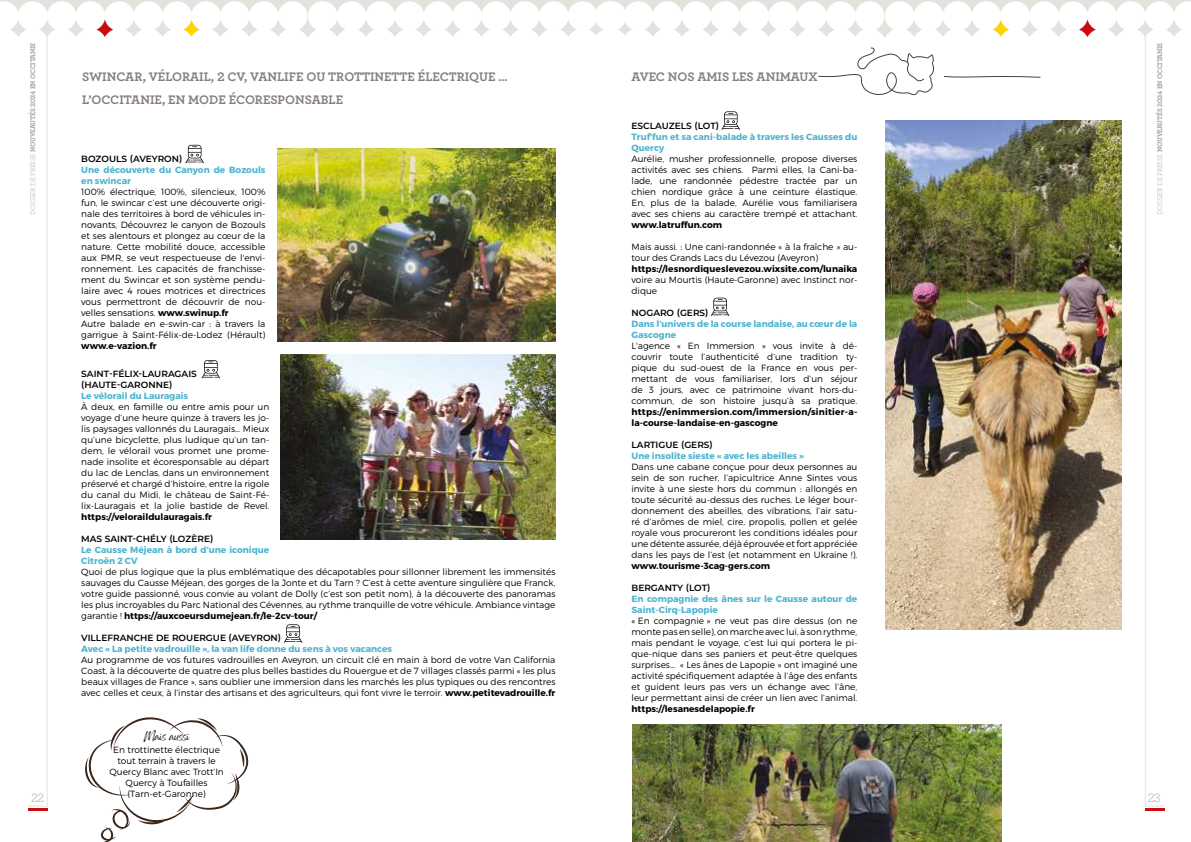
<style>
.page{position:relative;width:1191px;height:842px;background:#fff}
.page>*{position:absolute;margin:0;border:0;box-sizing:border-box;transform-origin:0 0}
.t1{font:700 13px/23px "Archer";color:#867e7a}
.t2{font:300 12.8px "Archer";color:#9d9d9c}
.t3{font:300 9px/11px "Montserrat";color:#000;text-align:justify}
.t4{font:700 9px/11px "Montserrat";color:#4cb3d0}
.t5{font:700 9px "Montserrat";color:#000}
.t6{font:600 9px/11px "Montserrat";color:#000}
.t7{font:700 9px/11px "Montserrat";letter-spacing:.02em;color:#000}
.t8{font:8px "Gellatio";color:#000}
.t9{font:700 7px "Archer";letter-spacing:-.025em;color:#9d9d9c}
.s1{font-weight:300}
.s2{font-weight:700}
</style>
<div class="page">
<hr style="left:1145px;top:808px;width:19px;height:3px;background:#c90c0f">
<hr style="left:28px;top:808px;width:19px;height:3px;background:#c90c0f">
<hr style="left:1145px;top:35px;width:1px;height:771px;background:#e4e2db">
<hr style="left:47px;top:35px;width:1px;height:771px;background:#e4e2db">
<svg style="left:1145px;top:806px;width:19px;height:1px"></svg>
<svg style="left:28px;top:806px;width:19px;height:1px"></svg>
<img style="left:278px;top:148px;width:277px;height:193px">
<img style="left:281px;top:354px;width:274px;height:186px">
<svg style="left:85px;top:717px;width:163px;height:125px"></svg>
<svg style="left:0;top:1px;width:1191px;height:94px"></svg>
<img style="left:632px;top:725px;width:369px;height:117px">
<img style="left:885px;top:121px;width:236px;height:508px">
<svg style="left:185px;top:145px;width:19px;height:18px"></svg>
<svg style="left:201px;top:360px;width:19px;height:18px"></svg>
<svg style="left:284px;top:624px;width:18px;height:19px"></svg>
<svg style="left:721px;top:111px;width:19px;height:19px"></svg>
<svg style="left:711px;top:298px;width:18px;height:18px"></svg>
<p class="t9" style="left:27px;top:215px;width:174px;rotate:-90deg"><span class="s1">DOSSIER DE PRESSE</span> NOUVEAUTÉS 2024 EN OCCITANIE</p>
<h1 class="t1" style="left:82px;top:65px;width:427px">SWINCAR, VÉLORAIL, 2 CV, VANLIFE OU TROTTINETTE ÉLECTRIQUE …<br>L’OCCITANIE, EN MODE ÉCORESPONSABLE</h1>
<p class="t6" style="left:81px;top:153px;width:103px">BOZOULS (AVEYRON)</p>
<p class="t4" style="left:81px;top:164px;width:186px">Une découverte du Canyon de Bozouls en swincar</p>
<p class="t3" style="left:81px;top:186px;width:186px;text-align:left">100% électrique, 100%, silencieux, 100% fun, le swincar c’est une découverte origi&shy;nale des territoires à bord de véhicules in&shy;novants, Découvrez le canyon de Bozouls et ses alentours et plongez au cœur de la nature. Cette mobilité douce, accessible aux PMR, se veut respectueuse de l'envi&shy;ronnement. Les capacités de franchisse&shy;ment du Swincar et son système pendu&shy;laire avec 4 roues motrices et directrices vous permettront de découvrir de nou&shy;velles sensations. <span class="s2">www.swinup.fr<br></span>Autre balade en e-swin-car : à travers la garrigue à Saint-Félix-de-Lodez (Hérault)</p>
<p class="t5" style="left:81px;top:340px;width:77px">www.e-vazion.fr</p>
<p class="t6" style="left:81px;top:368px;width:117px">SAINT-FÉLIX-LAURAGAIS (HAUTE-GARONNE)</p>
<p class="t4" style="left:81px;top:391px;width:108px">Le vélorail du Lauragais</p>
<p class="t3" style="left:81px;top:401px;width:190px">À deux, en famille ou entre amis pour un voyage d’une heure quinze à travers les jo&shy;lis paysages vallonnés du Lauragais… Mieux qu’une bicyclette, plus ludique qu’un tan&shy;dem, le vélorail vous promet une prome&shy;nade insolite et écoresponsable au départ du lac de Lenclas, dans un environnement préservé et chargé d’histoire, entre la rigole du canal du Midi, le château de Saint-Fé&shy;lix-Lauragais et la jolie bastide de Revel.</p>
<p class="t5" style="left:81px;top:511px;width:132px">https://veloraildulauragais.fr</p>
<p class="t6" style="left:81px;top:533px;width:134px">MAS SAINT-CHÉLY (LOZÈRE)</p>
<p class="t4" style="left:81px;top:545px;width:189px">Le Causse Méjean à bord d’une iconique<br>Citroën 2 CV</p>
<p class="t3" style="left:81px;top:566px;width:476px">Quoi de plus logique que la plus emblématique des décapotables pour sillonner librement les immensités sauvages du Causse Méjean, des gorges de la Jonte et du Tarn ? C’est à cette aventure singulière que Franck, votre guide passionné, vous convie au volant de Dolly (c’est son petit nom), à la découverte des panoramas les plus incroyables du Parc National des Cévennes, au rythme tranquille de votre véhicule. Ambiance vintage garantie ! <span class="s2">https://auxcoeursdumejean.fr/le-2cv-tour/</span></p>
<p class="t6" style="left:81px;top:632px;width:201px">VILLEFRANCHE DE ROUERGUE (AVEYRON)</p>
<p class="t4" style="left:81px;top:644px;width:312px">Avec « La petite vadrouille », la van life donne du sens à vos vacances</p>
<p class="t3" style="left:81px;top:654px;width:476px">Au programme de vos futures vadrouilles en Aveyron, un circuit clé en main à bord de votre Van California Coast, à la découverte de quatre des plus belles bastides du Rouergue et de 7 villages classés parmi « les plus beaux villages de France », sans oublier une immersion dans les marchés les plus typiques ou des rencontres avec celles et ceux, à l’instar des artisans et des agriculteurs, qui font vivre le terroir. <span class="s2">www.petitevadrouille.fr</span></p>
<h1 class="t1" style="left:631px;top:65px;width:187px">AVEC NOS AMIS LES ANIMAUX</h1>
<p class="t6" style="left:631px;top:120px;width:89px">ESCLAUZELS (LOT)</p>
<p class="t4" style="left:631px;top:131px;width:227px">Truf’fun et sa cani-balade à travers les Causses du<br>Quercy</p>
<p class="t3" style="left:631px;top:153px;width:227px">Aurélie, musher professionnelle, propose diverses activités avec ses chiens. Parmi elles, la Cani-ba&shy;lade, une randonnée pédestre tractée par un chien nordique grâce à une ceinture élastique.<br>En, plus de la balade, Aurélie vous familiarisera avec ses chiens au caractère trempé et attachant.</p>
<p class="t5" style="left:631px;top:219px;width:92px">www.latruffun.com</p>
<p class="t3" style="left:631px;top:241px;width:227px">Mais aussi. : Une cani-randonnée « à la fraîche » au&shy;tour des Grands Lacs du Lévezou (Aveyron)</p>
<p class="t5" style="left:631px;top:263px;width:227px">https://lesnordiqueslevezou.wixsite.com/lunaika</p>
<p class="t3" style="left:631px;top:274px;width:227px">voire au Mourtis (Haute-Garonne) avec Instinct nor&shy;dique</p>
<p class="t6" style="left:631px;top:307px;width:79px">NOGARO (GERS)</p>
<p class="t4" style="left:631px;top:318px;width:227px">Dans l’univers de la course landaise, au cœur de la<br>Gascogne</p>
<p class="t3" style="left:631px;top:340px;width:227px">L'agence « En Immersion » vous invite à dé&shy;couvrir toute l’authenticité d’une tradition ty&shy;pique du sud-ouest de la France en vous per&shy;mettant de vous familiariser, lors d’un séjour de 3 jours, avec ce patrimoine vivant hors-du&shy;commun, de son histoire jusqu’à sa pratique.</p>
<p class="t7" style="left:631px;top:406px;width:227px">https://enimmersion.com/immersion/sinitier-a&shy;la-course-landaise-en-gascogne</p>
<p class="t6" style="left:631px;top:439px;width:83px">LARTIGUE (GERS)</p>
<p class="t4" style="left:631px;top:450px;width:174px">Une insolite sieste « avec les abeilles »</p>
<p class="t3" style="left:631px;top:461px;width:227px">Dans une cabane conçue pour deux personnes au sein de son rucher, l’apicultrice Anne Sintes vous invite à une sieste hors du commun : allongés en toute sécurité au-dessus des ruches. Le léger bour&shy;donnement des abeilles, des vibrations, l’air satu&shy;ré d’arômes de miel, cire, propolis, pollen et gelée royale vous procureront les conditions idéales pour une détente assurée, déjà éprouvée et fort appréciée dans les pays de l’est (et notamment en Ukraine !).</p>
<p class="t5" style="left:631px;top:560px;width:140px">www.tourisme-3cag-gers.com</p>
<p class="t6" style="left:631px;top:582px;width:80px">BERGANTY (LOT)</p>
<p class="t4" style="left:631px;top:593px;width:227px">En compagnie des ânes sur le Causse autour de<br>Saint-Cirq-Lapopie</p>
<p class="t3" style="left:631px;top:615px;width:227px">« En compagnie » ne veut pas dire dessus (on ne monte pas en selle), on marche avec lui, à son rythme, mais pendant le voyage, c’est lui qui portera le pi&shy;que-nique dans ses paniers et peut-être quelques surprises… « Les ânes de Lapopie » ont imaginé une activité spécifiquement adaptée à l’âge des enfants et guident leurs pas vers un échange avec l’âne, leur permettant ainsi de créer un lien avec l’animal.</p>
<p class="t5" style="left:631px;top:703px;width:125px">https://lesanesdelapopie.fr</p>
<p class="t9" style="left:1154px;top:215px;width:174px;rotate:-90deg"><span class="s1">DOSSIER DE PRESSE</span> NOUVEAUTÉS 2024 EN OCCITANIE</p>
<p class="t8" style="left:144px;top:734px;width:47px">Mais aussi</p>
<p class="t3" style="left:109px;top:744px;width:116px;text-align:center">En trottinette électrique tout terrain à travers le<br>Quercy Blanc avec Trott’In<br>Quercy à Toufailles (Tarn-et-Garonne)</p>
<h2 class="t2" style="left:31px;top:789px;width:15px">22</h2>
<h2 class="t2" style="left:1147px;top:789px;width:14px">23</h2>
</div>
